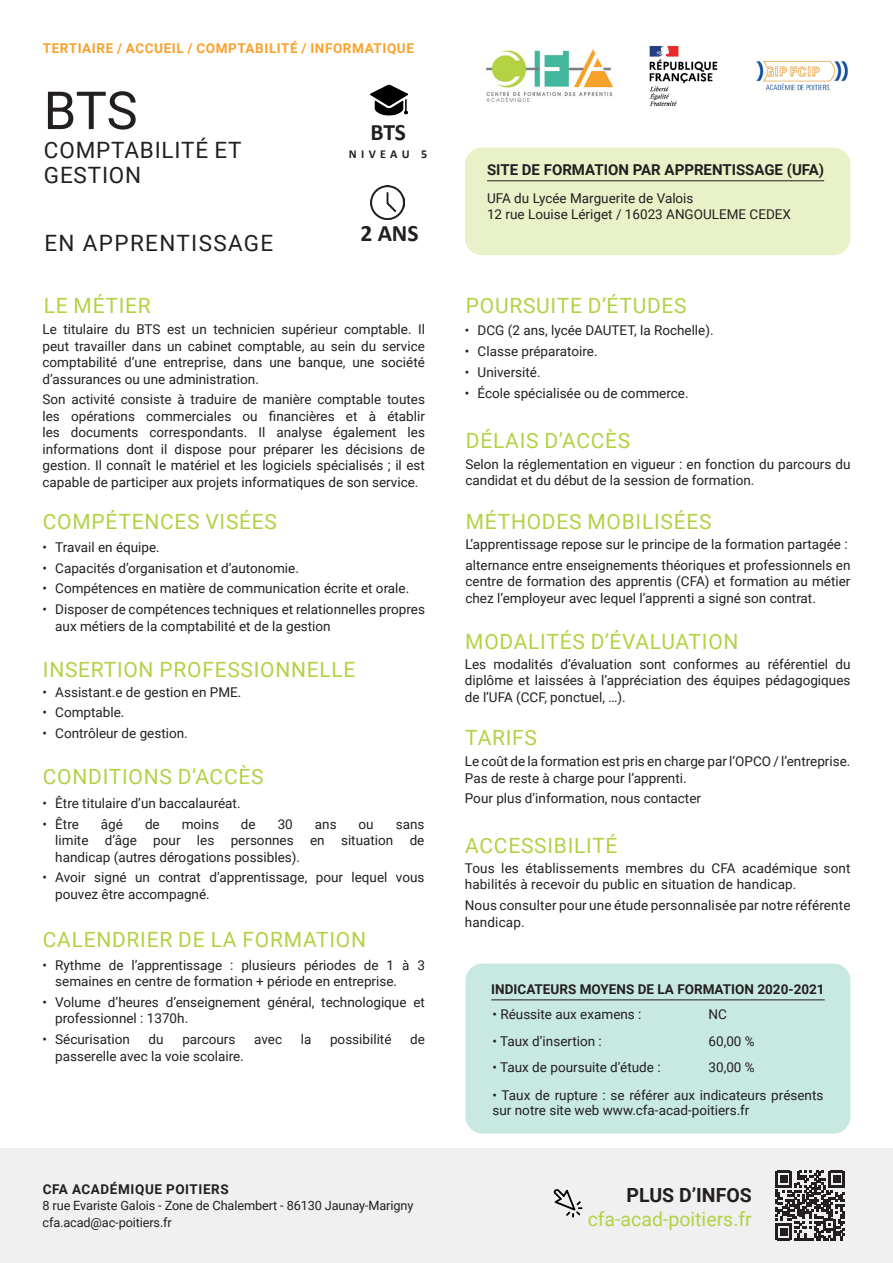
<style>
.page{position:relative;width:893px;height:1263px;background:#fff}
.page>*{position:absolute;margin:0;border:0;box-sizing:border-box;transform-origin:0 0}
.t1{font:52.5px "Roboto";color:#231f20}
.t2{font:700 23.55px "Calibri";color:#231f20}
.t3{font:22.5px/25.5px "Roboto";letter-spacing:.035em;color:#231f20}
.t4{font:22.5px "Roboto";letter-spacing:.06em;color:#231f20}
.t5{font:21px "Roboto";letter-spacing:.035em;color:#b2d244}
.t6{font:19.5px "Roboto";color:#b2d244}
.t7{font:700 19.5px "Roboto";color:#231f20}
.t8{font:700 15px "Roboto";color:#231f20}
.t9{font:13.5px/16.5px "Roboto";color:#231f20}
.t10{font:700 13.5px "Roboto";letter-spacing:.045em;color:#f9a22b}
.t11{font:700 13.5px "Roboto";color:#231f20}
.t12{font:700 13.5px "Roboto";letter-spacing:.045em;color:#231f20}
.t13{font:12.75px/16.5px "Roboto";letter-spacing:-.01em;color:#231f20}
.t14{font:700 12.15px "Calibri";letter-spacing:.36em;color:#231f20}
</style>
<div class="page">
<div style="left:0;top:1148px;width:893px;height:115px;background:#f0f0f1"></div>
<img style="left:486px;top:49px;width:128px;height:53px">
<img style="left:371px;top:185px;width:34px;height:34px">
<img style="left:371px;top:84px;width:37px;height:32px">
<div style="left:465px;top:148px;width:385px;height:107px;background:#e8f1c7;border-radius:17px"></div>
<hr style="left:487px;top:180px;width:337px;height:1px;background:#231f20">
<div style="left:465px;top:963px;width:385px;height:171px;background:#c7e9e1;border-radius:17px"></div>
<hr style="left:491px;top:999px;width:334px;height:1px;background:#231f20">
<img style="left:649px;top:45px;width:199px;height:61px">
<svg style="left:775px;top:1170px;width:70px;height:70px"></svg>
<img style="left:554px;top:1189px;width:28px;height:28px">
<p class="t10" style="left:43px;top:38px;width:373px">TERTIAIRE / ACCUEIL / COMPTABILITÉ / INFORMATIQUE</p>
<h1 class="t1" style="left:44px;top:74px;width:96px">BTS</h1>
<h3 class="t3" style="left:44px;top:136px;width:199px">COMPTABILITÉ ET<br>GESTION</h3>
<h2 class="t2" style="left:371px;top:116px;width:37px">BTS</h2>
<p class="t14" style="left:349px;top:145px;width:80px">NIVEAU 5</p>
<h3 class="t4" style="left:44px;top:227px;width:230px">EN APPRENTISSAGE</h3>
<h3 class="t5" style="left:44px;top:290px;width:109px">LE MÉTIER</h3>
<h2 class="t2" style="left:360px;top:216px;width:60px">2 ANS</h2>
<p class="t9" style="left:43px;top:321px;width:384px;text-align:justify">Le titulaire du BTS est un technicien supérieur comptable. Il peut travailler dans un cabinet comptable, au sein du service comptabilité d’une entreprise, dans une banque, une société d’assurances ou une administration.</p>
<p class="t9" style="left:43px;top:391px;width:384px;text-align:justify">Son activité consiste à traduire de manière comptable toutes les opérations commerciales ou financières et à établir les documents correspondants. Il analyse également les informations dont il dispose pour préparer les décisions de gestion. Il connaît le matériel et les logiciels spécialisés ; il est capable de participer aux projets informatiques de son service.</p>
<h3 class="t5" style="left:43px;top:507px;width:236px">COMPÉTENCES VISÉES</h3>
<p class="t9" style="left:43px;top:538px;width:119px">• Travail en équipe.</p>
<p class="t9" style="left:43px;top:559px;width:258px">• Capacités d’organisation et d’autonomie.</p>
<p class="t9" style="left:43px;top:580px;width:368px">• Compétences en matière de communication écrite et orale.</p>
<p class="t9" style="left:55px;top:601px;width:371px;text-indent:-13px">• Disposer de compétences techniques et relationnelles propres aux métiers de la comptabilité et de la gestion</p>
<h3 class="t5" style="left:43px;top:654px;width:314px">INSERTION PROFESSIONNELLE</h3>
<p class="t9" style="left:43px;top:683px;width:200px">• Assistant.e de gestion en PME.</p>
<p class="t9" style="left:43px;top:704px;width:83px">• Comptable.</p>
<p class="t9" style="left:43px;top:725px;width:147px">• Contrôleur de gestion.</p>
<h3 class="t5" style="left:43px;top:761px;width:222px">CONDITIONS D’ACCÈS</h3>
<p class="t9" style="left:43px;top:794px;width:200px">• Être titulaire d’un baccalauréat.</p>
<p class="t9" style="left:43px;top:815px;width:38px">• Être</p>
<p class="t9" style="left:101px;top:815px;width:24px">âgé</p>
<p class="t9" style="left:145px;top:815px;width:16px">de</p>
<p class="t9" style="left:182px;top:815px;width:39px">moins</p>
<p class="t9" style="left:241px;top:815px;width:16px">de</p>
<p class="t9" style="left:278px;top:815px;width:17px">30</p>
<p class="t9" style="left:315px;top:815px;width:23px">ans</p>
<p class="t9" style="left:359px;top:815px;width:17px">ou</p>
<p class="t9" style="left:55px;top:815px;width:371px;text-align:justify;text-indent:340px">sans limite d’âge pour les personnes en situation de handicap (autres dérogations possibles).</p>
<p class="t9" style="left:55px;top:869px;width:371px;text-indent:-13px">• Avoir signé un contrat d’apprentissage, pour lequel vous pouvez être accompagné.</p>
<h3 class="t5" style="left:43px;top:925px;width:325px">CALENDRIER DE LA FORMATION</h3>
<p class="t9" style="left:55px;top:956px;width:371px;text-indent:-13px">• Rythme de l’apprentissage : plusieurs périodes de 1 à 3 semaines en centre de formation + période en entreprise.</p>
<p class="t9" style="left:55px;top:993px;width:371px;text-indent:-13px">• Volume d’heures d’enseignement général, technologique et professionnel : 1370h.</p>
<p class="t9" style="left:43px;top:1031px;width:89px">• Sécurisation</p>
<p class="t9" style="left:149px;top:1031px;width:17px">du</p>
<p class="t9" style="left:182px;top:1031px;width:55px">parcours</p>
<p class="t9" style="left:254px;top:1031px;width:29px">avec</p>
<p class="t9" style="left:301px;top:1031px;width:12px">la</p>
<p class="t9" style="left:330px;top:1031px;width:63px">possibilité</p>
<p class="t9" style="left:410px;top:1031px;width:16px">de</p>
<p class="t9" style="left:55px;top:1047px;width:190px">passerelle avec la voie scolaire.</p>
<p class="t12" style="left:43px;top:1179px;width:188px">CFA ACADÉMIQUE POITIERS</p>
<p class="t13" style="left:43px;top:1197px;width:372px">8 rue Evariste Galois - Zone de Chalembert - 86130 Jaunay-Marigny cfa.acad@ac-poitiers.fr</p>
<p class="t8" style="left:487px;top:159px;width:339px">SITE DE FORMATION PAR APPRENTISSAGE (UFA)</p>
<p class="t9" style="left:487px;top:189px;width:305px">UFA du Lycée Marguerite de Valois<br>12 rue Louise Lériget / 16023 ANGOULEME CEDEX</p>
<h3 class="t5" style="left:466px;top:291px;width:222px">POURSUITE D’ÉTUDES</h3>
<p class="t9" style="left:465px;top:322px;width:250px">• DCG (2 ans, lycée DAUTET, la Rochelle).</p>
<p class="t9" style="left:465px;top:343px;width:134px">• Classe préparatoire.</p>
<p class="t9" style="left:465px;top:363px;width:77px">• Université.</p>
<p class="t9" style="left:465px;top:384px;width:225px">• École spécialisée ou de commerce.</p>
<h3 class="t5" style="left:466px;top:426px;width:166px">DÉLAIS D’ACCÈS</h3>
<p class="t9" style="left:465px;top:455px;width:386px">Selon la réglementation en vigueur : en fonction du parcours du candidat et du début de la session de formation.</p>
<h3 class="t5" style="left:466px;top:506px;width:247px">MÉTHODES MOBILISÉES</h3>
<p class="t9" style="left:465px;top:533px;width:386px;line-height:20.7px">L’apprentissage repose sur le principe de la formation partagée : alternance entre enseignements théoriques et professionnels en</p>
<p class="t9" style="left:465px;top:572px;width:386px">centre de formation des apprentis (CFA) et formation au métier chez l’employeur avec lequel l’apprenti a signé son contrat.</p>
<h3 class="t5" style="left:465px;top:626px;width:275px">MODALITÉS D’ÉVALUATION</h3>
<p class="t9" style="left:465px;top:655px;width:387px;text-align:justify">Les modalités d’évaluation sont conformes au référentiel du diplôme et laissées à l’appréciation des équipes pédagogiques de l’UFA (CCF, ponctuel, …).</p>
<h3 class="t5" style="left:465px;top:723px;width:73px">TARIFS</h3>
<p class="t9" style="left:465px;top:753px;width:387px">Le coût de la formation est pris en charge par l’OPCO / l’entreprise.<br>Pas de reste à charge pour l’apprenti.</p>
<p class="t9" style="left:465px;top:790px;width:238px">Pour plus d’information, nous contacter</p>
<h3 class="t5" style="left:465px;top:830px;width:154px">ACCESSIBILITÉ</h3>
<p class="t9" style="left:465px;top:859px;width:387px">Tous les établissements membres du CFA académique sont habilités à recevoir du public en situation de handicap.</p>
<p class="t9" style="left:465px;top:896px;width:387px">Nous consulter pour une étude personnalisée par notre référente handicap.</p>
<p class="t11" style="left:491px;top:979px;width:335px">INDICATEURS MOYENS DE LA FORMATION 2020-2021</p>
<p class="t9" style="left:493px;top:1006px;width:150px">• Réussite aux examens :</p>
<p class="t9" style="left:709px;top:1006px;width:20px">NC</p>
<p class="t9" style="left:493px;top:1032px;width:111px">• Taux d’insertion :</p>
<p class="t9" style="left:709px;top:1032px;width:48px">60,00 %</p>
<p class="t9" style="left:493px;top:1058px;width:170px">• Taux de poursuite d’étude :</p>
<p class="t9" style="left:709px;top:1058px;width:48px">30,00 %</p>
<p class="t9" style="left:493px;top:1087px;width:332px;line-height:15px">• Taux de rupture : se référer aux indicateurs présents sur notre site web www.cfa-acad-poitiers.fr</p>
<h3 class="t7" style="left:626px;top:1182px;width:127px">PLUS D’INFOS</h3>
<h3 class="t6" style="left:588px;top:1205px;width:166px">cfa-acad-poitiers.fr</h3>
</div>
